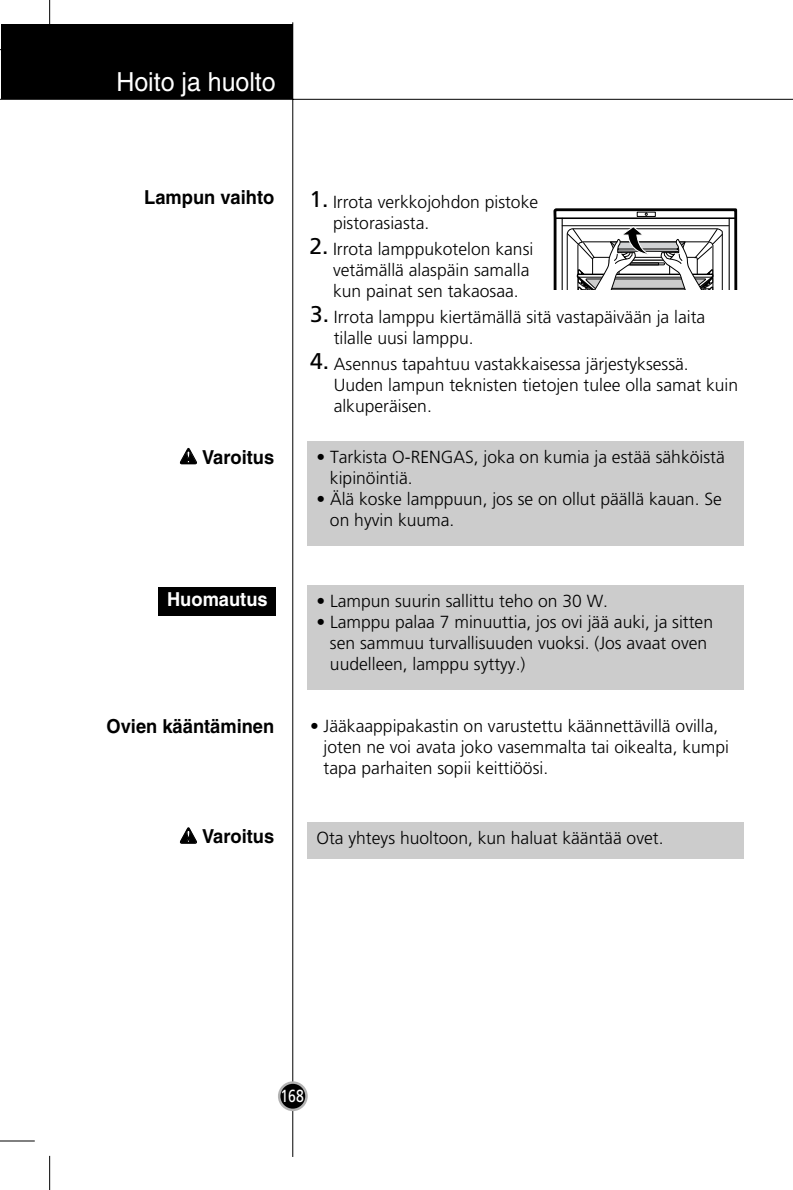
<style>
.page{position:relative;width:793px;height:1190px;background:#fff}
.page>*{position:absolute;margin:0;border:0;box-sizing:border-box;transform-origin:0 0}
.t1{font:26.25px "Helvetica";color:#fff;scale:.95 1}
.t2{font:700 19.25px "Helvetica";color:#000;scale:.95 1}
.t3{font:700 19.25px "Helvetica";color:#fff;scale:.95 1}
.t4{font:300 17.5px/21px "Frutiger";color:#000}
.t5{font:17.5px "Frutiger";color:#fff;scale:.8 1}
.s1{font-weight:400;font-size:22.75px}
</style>
<div class="page">
<div style="left:1px;top:25px;width:291px;height:74px;background:#000"></div>
<hr style="left:292px;top:22px;width:1px;height:1135px;background:#000">
<hr style="left:0;top:99px;width:793px;height:1px;background:#000">
<svg style="left:278px;top:1081px;width:30px;height:30px"></svg>
<div style="left:280px;top:1084px;width:25px;height:25px;background:#000;border-radius:50%"></div>
<svg style="left:49px;top:0;width:1px;height:25px"></svg>
<hr style="left:49px;top:1156px;width:1px;height:34px;background:#000">
<hr style="left:0;top:1141px;width:35px;height:1px;background:#000">
<div style="left:308px;top:441px;width:436px;height:105px;background:#ccc"></div>
<div style="left:308px;top:822px;width:436px;height:37px;background:#ccc"></div>
<div style="left:308px;top:585px;width:436px;height:105px;background:#ccc"></div>
<div style="left:159px;top:587px;width:117px;height:28px;background:#000"></div>
<svg style="left:553px;top:208px;width:185px;height:81px"></svg>
<h1 class="t1" style="left:116px;top:73px;width:169px">Hoito ja huolto</h1>
<p class="t2" style="left:144px;top:190px;width:138px">Lampun vaihto</p>
<p class="t4" style="left:333px;top:193px;width:207px;text-indent:-24px"><span class="s1">1.</span> Irrota verkkojohdon pistoke pistorasiasta.</p>
<p class="t4" style="left:333px;top:240px;width:202px;text-indent:-24px"><span class="s1">2.</span> Irrota lamppukotelon kansi vetämällä alaspäin samalla kun painat sen takaosaa.</p>
<p class="t4" style="left:334px;top:308px;width:373px;text-indent:-23px"><span class="s1">3.</span> Irrota lamppu kiertämällä sitä vastapäivään ja laita tilalle uusi lamppu.</p>
<p class="t4" style="left:334px;top:355px;width:406px;text-indent:-23px"><span class="s1">4.</span> Asennus tapahtuu vastakkaisessa järjestyksessä.<br>Uuden lampun teknisten tietojen tulee olla samat kuin alkuperäisen.</p>
<p class="t2" style="left:202px;top:450px;width:77px">Varoitus</p>
<p class="t4" style="left:330px;top:448px;width:396px;text-indent:-14px">• Tarkista O-RENGAS, joka on kumia ja estää sähköistä kipinöintiä.</p>
<p class="t4" style="left:330px;top:490px;width:393px;text-indent:-14px">• Älä koske lamppuun, jos se on ollut päällä kauan. Se on hyvin kuuma.</p>
<p class="t3" style="left:167px;top:592px;width:107px">Huomautus</p>
<p class="t4" style="left:316px;top:592px;width:293px">• Lampun suurin sallittu teho on 30 W.</p>
<p class="t4" style="left:330px;top:613px;width:385px;text-indent:-14px">• Lamppu palaa 7 minuuttia, jos ovi jää auki, ja sitten sen sammuu turvallisuuden vuoksi. (Jos avaat oven uudelleen, lamppu syttyy.)</p>
<p class="t2" style="left:107px;top:719px;width:178px">Ovien kääntäminen</p>
<p class="t4" style="left:324px;top:717px;width:407px;text-indent:-13px">• Jääkaappipakastin on varustettu käännettävillä ovilla, joten ne voi avata joko vasemmalta tai oikealta, kumpi tapa parhaiten sopii keittiöösi.</p>
<p class="t2" style="left:202px;top:829px;width:77px">Varoitus</p>
<p class="t4" style="left:316px;top:829px;width:349px">Ota yhteys huoltoon, kun haluat kääntää ovet.</p>
<p class="t5" style="left:280px;top:1089px;width:31px">168</p>
</div>
